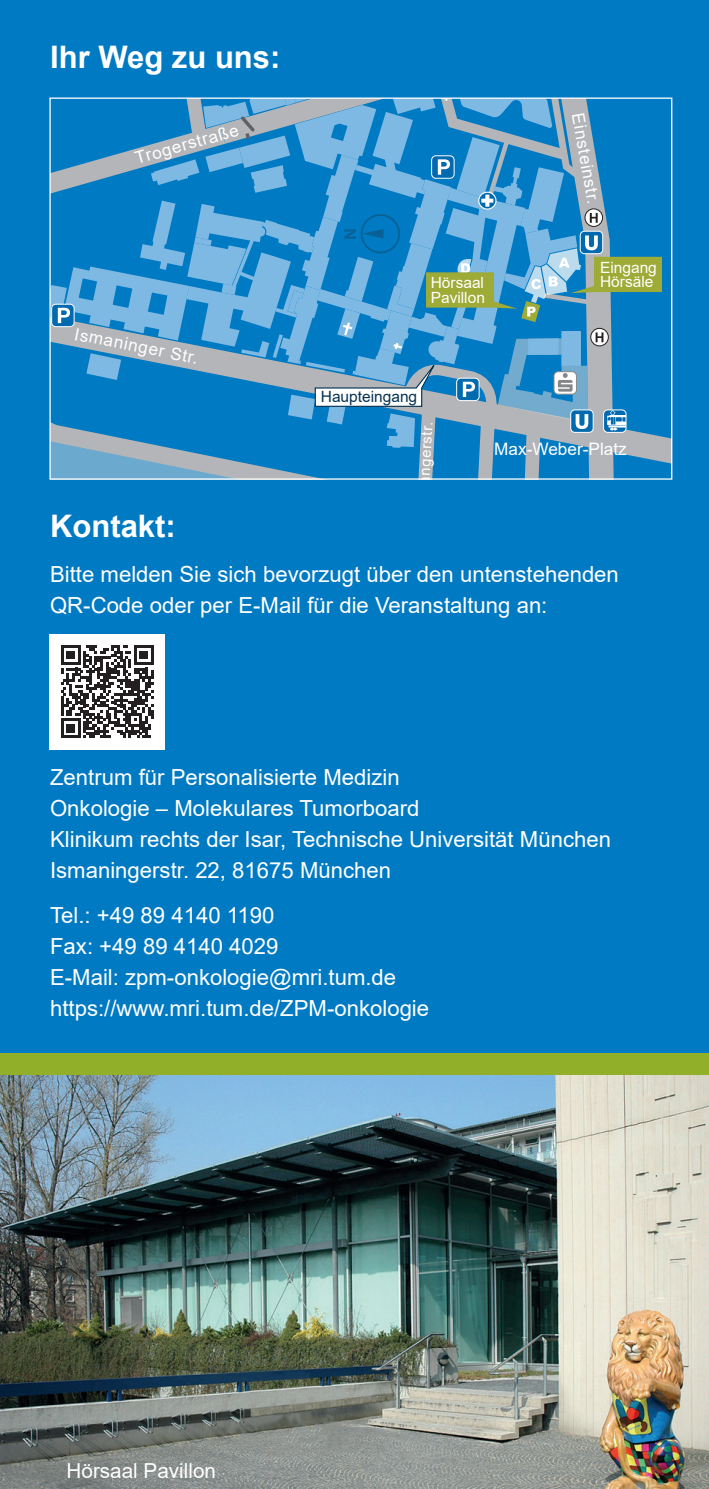
<style>
.page{position:relative;width:709px;height:1489px;background:#fff}
.page>*{position:absolute;margin:0;border:0;box-sizing:border-box;transform-origin:0 0}
.t1{font:700 31px "Arial";color:#fff}
.t2{font:22.25px/31px "Arial";color:#fff}
.t3{font:20.75px "Arial";color:#fff}
.t4{font:17.25px "Arial";color:#fff}
.t5{font:15.5px "Arial";color:#fff}
.t6{font:15.5px "Arial";color:#053251}
.t7{font:15px "Arial";color:#fff}
</style>
<div class="page">
<div style="left:0;top:0;width:709px;height:1488px;background:#007ac2"></div>
<img style="left:0;top:1075px;width:709px;height:413px">
<div style="left:0;top:1053px;width:709px;height:22px;background:#92af2a"></div>
<svg style="left:51px;top:99px;width:611px;height:378px"></svg>
<div style="left:49px;top:634px;width:116px;height:115px;background:#fff"></div>
<svg style="left:61px;top:645px;width:93px;height:93px"></svg>
<p class="t1" style="left:50px;top:35px;width:232px">Ihr Weg zu uns:</p>
<p class="t7" style="left:86px;top:41px;width:91px;rotate:10deg">Neherstraße</p>
<p class="t4" style="left:132px;top:147px;width:108px;rotate:-16deg">Trogerstraße</p>
<p class="t4" style="left:77px;top:322px;width:127px;rotate:11deg">Ismaninger Str.</p>
<p class="t4" style="left:589px;top:111px;width:94px;rotate:80deg">Einsteinstr.</p>
<p class="t5" style="left:600px;top:256px;width:58px">Eingang</p>
<p class="t5" style="left:431px;top:272px;width:55px">Hörsaal</p>
<p class="t5" style="left:600px;top:271px;width:55px">Hörsäle</p>
<p class="t5" style="left:431px;top:286px;width:56px">Pavillon</p>
<p class="t6" style="left:321px;top:386px;width:98px">Haupteingang</p>
<p class="t7" style="left:413px;top:493px;width:73px;rotate:-87deg">Langerstr.</p>
<p class="t4" style="left:494px;top:437px;width:134px">Max-Weber-Platz</p>
<p class="t1" style="left:50px;top:504px;width:127px">Kontakt:</p>
<p class="t2" style="left:50px;top:559px;width:570px">Bitte melden Sie sich bevorzugt über den untenstehenden<br>QR-Code oder per E-Mail für die Veranstaltung an:</p>
<p class="t2" style="left:50px;top:761px;width:562px">Zentrum für Personalisierte Medizin<br>Onkologie – Molekulares Tumorboard<br>Klinikum rechts der Isar, Technische Universität München Ismaningerstr. 22, 81675 München</p>
<p class="t2" style="left:50px;top:899px;width:380px">Tel.: +49 89 4140 1190<br>Fax: +49 89 4140 4029<br>E-Mail: zpm-onkologie@mri.tum.de https://www.mri.tum.de/ZPM-onkologie</p>
<p class="t3" style="left:67px;top:1455px;width:151px">Hörsaal Pavillon</p>
</div>
